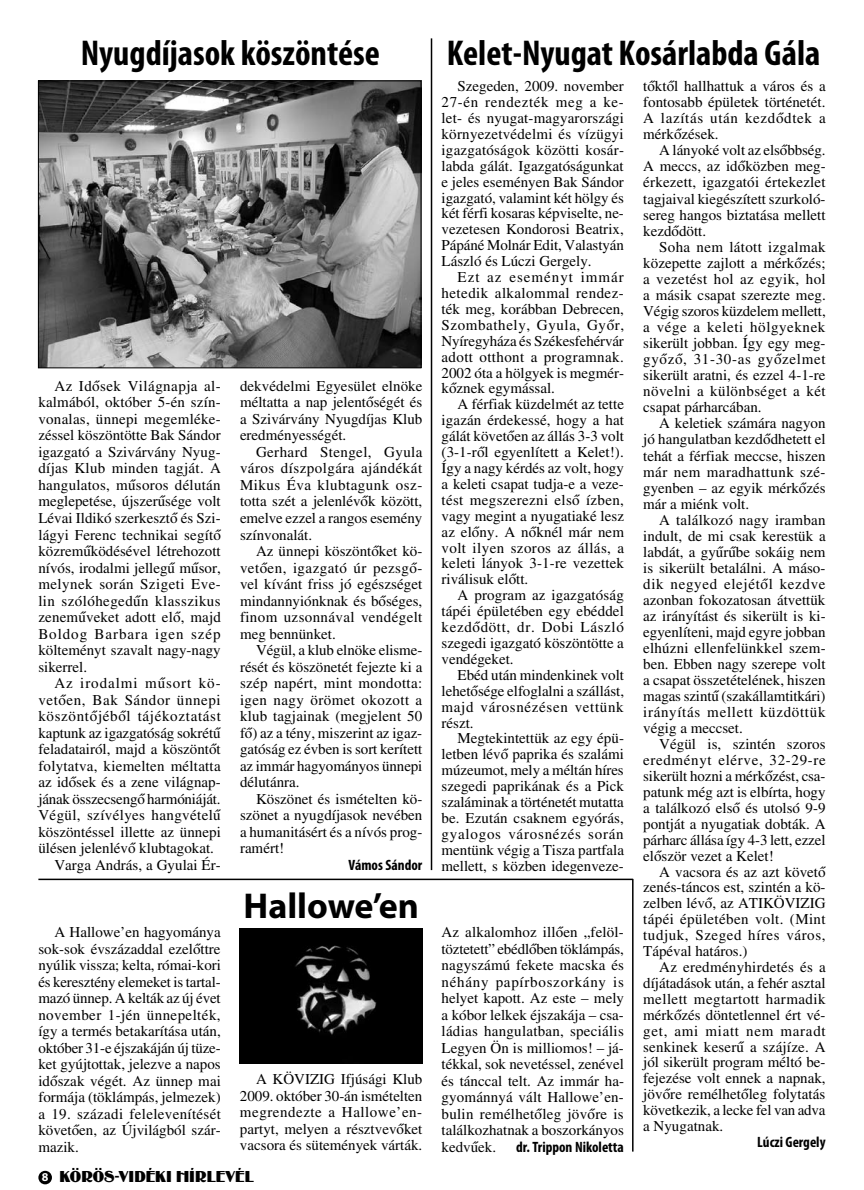
<style>
.page{position:relative;width:864px;height:1190px;background:#fff}
.page>*{position:absolute;margin:0;border:0;box-sizing:border-box;transform-origin:0 0}
.t1{font:700 condensed 36px "Myriad Pro";color:#000}
.t2{font:700 36px "Myriad Pro";color:#000}
.t3{font:16.5px "Binner";letter-spacing:.005em;color:#000}
.t4{font:15px/16.5px "H Times";color:#000;text-align:justify}
.t5{font:700 condensed 15px "Myriad Pro";color:#000}
.t6{font:15px "H Times";letter-spacing:.045em;color:#000}
.t7{font:15px "H Times";letter-spacing:.025em;color:#000}
.t8{font:15px "H Times";letter-spacing:.04em;color:#000}
.t9{font:15px "H Times";letter-spacing:.06em;color:#000}
.s1{font-family:"Myriad Pro";font-weight:700;font-size:12px;color:#fff}
</style>
<div class="page">
<div style="left:38px;top:1170px;width:14px;height:14px;background:#000;border-radius:50%"></div>
<img style="left:40px;top:82px;width:379px;height:284px">
<div style="left:38px;top:80px;width:383px;height:288px;border:1px solid #000"></div>
<img style="left:240px;top:928px;width:182px;height:134px">
<hr style="left:38px;top:878px;width:594px;height:2px;background:#000">
<hr style="left:631px;top:878px;width:2px;height:273px;background:#000">
<hr style="left:430px;top:38px;width:2px;height:832px;background:#000">
<h1 class="t1" style="left:81px;top:31px;width:300px">Nyugdíjasok köszöntése</h1>
<p class="t4" style="left:38px;top:378px;width:184px;text-indent:16px">Az Idősek Világnapja al&shy;kalmából, október 5-én szín&shy;vonalas, ünnepi megemléke&shy;zéssel köszöntötte Bak Sándor igazgató a Szivárvány Nyug&shy;díjas Klub minden tagját. A hangulatos, műsoros délután meglepetése, újszerűsége volt Lévai Ildikó szerkesztő és Szi&shy;lágyi Ferenc technikai segítő közreműködésével létrehozott nívós, irodalmi jellegű műsor, melynek során Szigeti Eve&shy;lin szólóhegedűn klasszikus zeneműveket adott elő, majd Boldog Barbara igen szép költeményt szavalt nagy-nagy sikerrel.</p>
<p class="t9" style="left:54px;top:674px;width:168px">Az irodalmi műsort kö-</p>
<p class="t8" style="left:38px;top:691px;width:184px">vetően, Bak Sándor ünnepi</p>
<p class="t6" style="left:38px;top:707px;width:184px">köszöntőjéből tájékoztatást</p>
<p class="t4" style="left:38px;top:725px;width:184px">kaptunk az igazgatóság sokrétű</p>
<p class="t4" style="left:38px;top:741px;width:184px">feladatairól, majd a köszöntőt</p>
<p class="t4" style="left:38px;top:758px;width:184px">folytatva, kiemelten méltatta</p>
<p class="t4" style="left:38px;top:774px;width:184px">az idősek és a zene világnap-</p>
<p class="t4" style="left:38px;top:791px;width:184px">jának összecsengő harmóniáját.</p>
<p class="t7" style="left:38px;top:806px;width:184px">Végül, szívélyes hangvételű</p>
<p class="t4" style="left:38px;top:824px;width:184px">köszöntéssel illette az ünnepi</p>
<p class="t4" style="left:38px;top:840px;width:177px">ülésen jelenlévő klubtagokat.</p>
<p class="t4" style="left:54px;top:857px;width:168px">Varga András, a Gyulai Ér-</p>
<p class="t4" style="left:38px;top:924px;width:184px;text-indent:16px">A Hallowe’en hagyománya sok-sok évszázaddal ezelőttre nyúlik vissza; kelta, római-kori és keresztény elemeket is tartal&shy;mazó ünnep. A kelták az új évet november 1-jén ünnepelték, így a termés betakarítása után, október 31-e éjszakáján új tüze&shy;ket gyújtottak, jelezve a napos időszak végét. Az ünnep mai formája (töklámpás, jelmezek) a 19. századi felelevenítését követően, az Újvilágból szár&shy;mazik.</p>
<p class="t4" style="left:240px;top:378px;width:184px">dekvédelmi Egyesület elnöke méltatta a nap jelentőségét és a Szivárvány Nyugdíjas Klub eredményességét.</p>
<p class="t4" style="left:240px;top:444px;width:184px;text-indent:16px">Gerhard Stengel, Gyula város díszpolgára ajándékát Mikus Éva klubtagunk osz&shy;totta szét a jelenlévők között, emelve ezzel a rangos esemény színvonalát.</p>
<p class="t4" style="left:240px;top:543px;width:184px;text-indent:16px">Az ünnepi köszöntőket kö&shy;vetően, igazgató úr pezsgő&shy;vel kívánt friss jó egészséget mindannyiónknak és bőséges, finom uzsonnával vendégelt meg bennünket.</p>
<p class="t4" style="left:240px;top:642px;width:184px;text-indent:16px">Végül, a klub elnöke elisme&shy;rését és köszönetét fejezte ki a szép napért, mint mondotta: igen nagy örömet okozott a klub tagjainak (megjelent 50 fő) az a tény, miszerint az igaz&shy;gatóság ez évben is sort kerített az immár hagyományos ünnepi délutánra.</p>
<p class="t4" style="left:240px;top:791px;width:184px;text-indent:16px">Köszönet és ismételten kö&shy;szönet a nyugdíjasok nevében a humanitásért és a nívós prog&shy;ramért!</p>
<p class="t5" style="left:348px;top:855px;width:75px">Vámos Sándor</p>
<h1 class="t2" style="left:243px;top:882px;width:177px">Hallowe’en</h1>
<p class="t4" style="left:240px;top:1071px;width:184px;text-indent:16px">A KÖVIZIG Ifjúsági Klub 2009. október 30-án ismételten megrendezte a Hallowe’en&shy;partyt, melyen a résztvevőket vacsora és sütemények várták.</p>
<p class="t3" style="left:42px;top:1166px;width:213px"><span class="s1">8</span> KÖRÖS-VIDÉKI HÍRLEVÉL</p>
<h1 class="t1" style="left:446px;top:31px;width:375px">Kelet-Nyugat Kosárlabda Gála</h1>
<p class="t4" style="left:643px;top:79px;width:184px;line-height:16px">tőktől hallhattuk a város és a fontosabb épületek történetét.<br>A lazítás után kezdődtek a mérkőzések.</p>
<p class="t4" style="left:643px;top:143px;width:184px;line-height:16px;text-indent:16px">A lányoké volt az elsőbbség.<br>A meccs, az időközben meg&shy;érkezett, igazgatói értekezlet tagjaival kiegészített szurkoló&shy;sereg hangos biztatása mellett kezdődött.</p>
<p class="t4" style="left:643px;top:239px;width:184px;line-height:16px;text-indent:16px">Soha nem látott izgalmak közepette zajlott a mérkőzés; a vezetést hol az egyik, hol a másik csapat szerezte meg.<br>Végig szoros küzdelem mellett, a vége a keleti hölgyeknek sikerült jobban. Így egy meg&shy;győző, 31-30-as győzelmet sikerült aratni, és ezzel 4-1-re növelni a különbséget a két csapat párharcában.</p>
<p class="t4" style="left:643px;top:416px;width:184px;line-height:16px;text-indent:16px">A keletiek számára nagyon jó hangulatban kezdődhetett el tehát a férfiak meccse, hiszen már nem maradhattunk szé&shy;gyenben – az egyik mérkőzés már a miénk volt.</p>
<p class="t4" style="left:643px;top:512px;width:184px;line-height:16px;text-indent:16px">A találkozó nagy iramban indult, de mi csak kerestük a labdát, a gyűrűbe sokáig nem is sikerült betalálni. A máso&shy;dik negyed elejétől kezdve azonban fokozatosan átvettük az irányítást és sikerült is ki&shy;egyenlíteni, majd egyre jobban elhúzni ellenfelünkkel szem&shy;ben. Ebben nagy szerepe volt a csapat összetételének, hiszen magas szintű (szakállamtitkári) irányítás mellett küzdöttük végig a meccset.</p>
<p class="t4" style="left:643px;top:736px;width:184px;line-height:15.9px;text-indent:16px">Végül is, szintén szoros eredményt elérve, 32-29-re sikerült hozni a mérkőzést, csa&shy;patunk még azt is elbírta, hogy a találkozó első és utolsó 9-9 pontját a nyugatiak dobták. A párharc állása így 4-3 lett, ezzel először vezet a Kelet!</p>
<p class="t4" style="left:643px;top:864px;width:184px;line-height:15.9px;text-indent:16px">A vacsora és az azt követő zenés-táncos est, szintén a kö&shy;zelben lévő, az ATIKÖVIZIG tápéi épületében volt. (Mint tudjuk, Szeged híres város, Tápéval határos.)</p>
<p class="t4" style="left:643px;top:959px;width:184px;line-height:15.9px;text-indent:16px">Az eredményhirdetés és a díjátadások után, a fehér asztal mellett megtartott harmadik mérkőzés döntetlennel ért vé&shy;get, ami miatt nem maradt senkinek keserű a szájíze. A jól sikerült program méltó be&shy;fejezése volt ennek a napnak, jövőre remélhetőleg folytatás következik, a lecke fel van adva a Nyugatnak.</p>
<p class="t5" style="left:757px;top:1132px;width:70px">Lúczi Gergely</p>
<p class="t4" style="left:441px;top:79px;width:184px;line-height:15.9px;text-indent:16px">Szegeden, 2009. november 27-én rendezték meg a ke&shy;let- és nyugat-magyarországi környezetvédelmi és vízügyi igazgatóságok közötti kosár&shy;labda gálát. Igazgatóságunkat e jeles eseményen Bak Sándor igazgató, valamint két hölgy és két férfi kosaras képviselte, ne&shy;vezetesen Kondorosi Beatrix, Pápáné Molnár Edit, Valastyán László és Lúczi Gergely.</p>
<p class="t4" style="left:441px;top:270px;width:184px;line-height:15.9px;text-indent:16px">Ezt az eseményt immár hetedik alkalommal rendez&shy;ték meg, korábban Debrecen, Szombathely, Gyula, Győr, Nyíregyháza és Székesfehérvár adott otthont a programnak.<br>2002 óta a hölgyek is megmér&shy;kőznek egymással.</p>
<p class="t4" style="left:441px;top:397px;width:184px;line-height:15.9px;text-indent:16px">A férfiak küzdelmét az tette igazán érdekessé, hogy a hat gálát követően az állás 3-3 volt (3-1-ről egyenlített a Kelet!).<br>Így a nagy kérdés az volt, hogy a keleti csapat tudja-e a veze&shy;tést megszerezni első ízben, vagy megint a nyugatiaké lesz az előny. A nőknél már nem volt ilyen szoros az állás, a keleti lányok 3-1-re vezettek riválisuk előtt.</p>
<p class="t4" style="left:441px;top:588px;width:184px;line-height:15.9px;text-indent:16px">A program az igazgatóság tápéi épületében egy ebéddel kezdődött, dr. Dobi László szegedi igazgató köszöntötte a vendégeket.</p>
<p class="t4" style="left:441px;top:667px;width:184px;line-height:15.9px;text-indent:16px">Ebéd után mindenkinek volt lehetősége elfoglalni a szállást, majd városnézésen vettünk részt.</p>
<p class="t4" style="left:441px;top:731px;width:184px;line-height:15.9px;text-indent:16px">Megtekintettük az egy épü&shy;letben lévő paprika és szalámi múzeumot, mely a méltán híres szegedi paprikának és a Pick szaláminak a történetét mutatta be. Ezután csaknem egyórás, gyalogos városnézés során mentünk végig a Tisza partfala mellett, s közben idegenveze-</p>
<p class="t4" style="left:441px;top:924px;width:184px">Az alkalomhoz illően „felöl&shy;töztetett” ebédlőben töklámpás, nagyszámú fekete macska és néhány papírboszorkány is helyet kapott. Az este – mely a kóbor lelkek éjszakája – csa&shy;ládias hangulatban, speciális Legyen Ön is milliomos! – já&shy;tékkal, sok nevetéssel, zenével és tánccal telt. Az immár ha&shy;gyománnyá vált Hallowe’en&shy;bulin remélhetőleg jövőre is találkozhatnak a boszorkányos kedvűek.</p>
<p class="t5" style="left:516px;top:1137px;width:109px">dr. Trippon Nikoletta</p>
</div>
